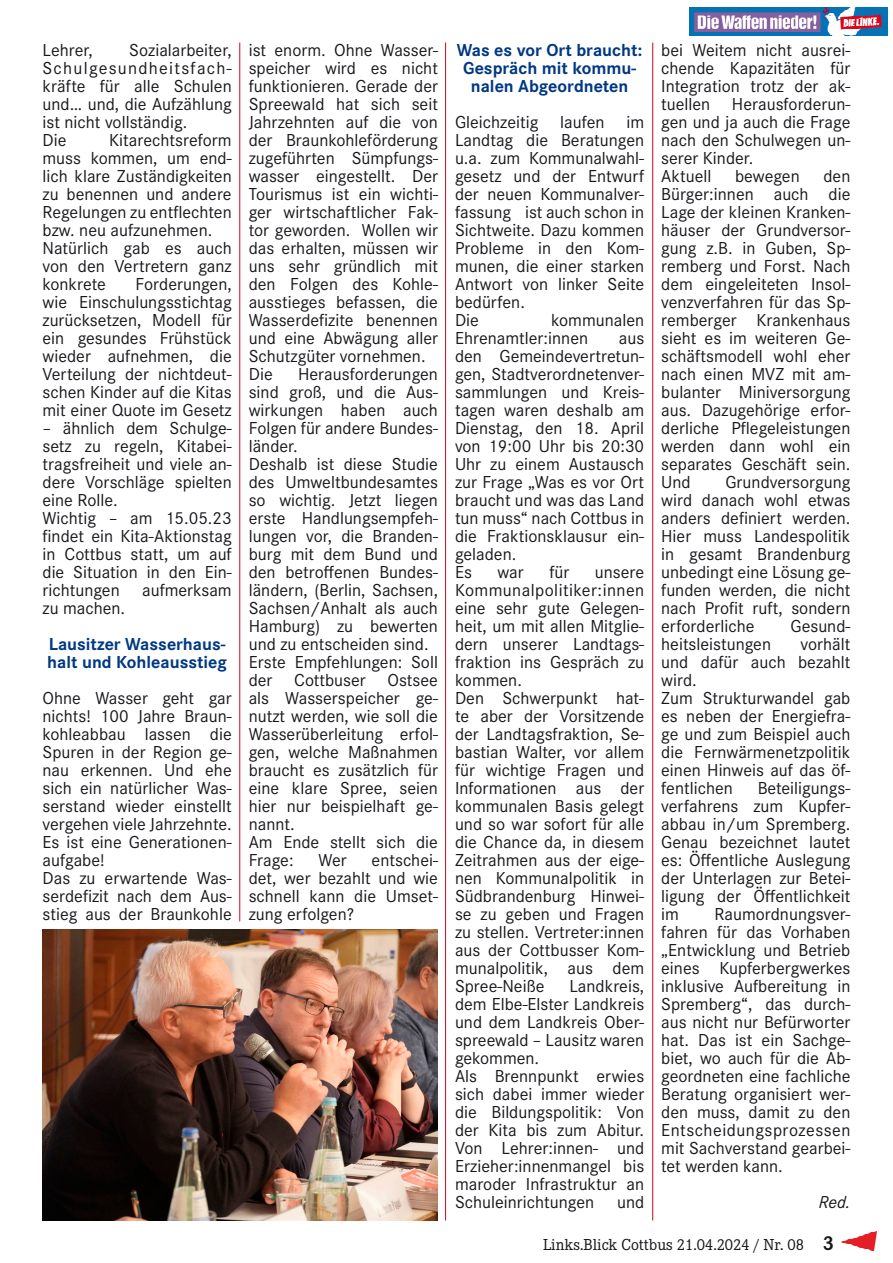
<style>
.page{position:relative;width:893px;height:1263px;background:#fff}
.page>*{position:absolute;margin:0;border:0;box-sizing:border-box;transform-origin:0 0}
.t1{font:700 21px "Corporate E";color:#1a171c}
.t2{font:18px/18px "Corporate S";color:#1a171c;text-align:justify}
.t3{font:700 18px/18px "Corporate S";color:#003883}
.t4{font:italic 18px "Corporate S";color:#1a171c}
.t5{font:16.5px "Corporate E";color:#1a171c}
</style>
<div class="page">
<img style="left:841px;top:1231px;width:36px;height:20px">
<img style="left:689px;top:7px;width:199px;height:29px">
<hr style="left:652px;top:43px;width:1px;height:1177px;background:#cd071e">
<hr style="left:239px;top:43px;width:1px;height:878px;background:#cd071e">
<hr style="left:445px;top:43px;width:1px;height:1177px;background:#cd071e">
<img style="left:43px;top:929px;width:395px;height:291px">
<p class="t2" style="left:43px;top:41px;width:191px;text-indent:87px">Sozialarbeiter, Schulgesundheitsfach&shy;kräfte für alle Schulen und… und, die Aufzählung ist nicht vollständig.</p>
<p class="t2" style="left:43px;top:131px;width:26px">Die</p>
<p class="t2" style="left:43px;top:41px;width:52px">Lehrer,</p>
<p class="t2" style="left:43px;top:131px;width:191px;text-indent:67px">Kitarechtsreform muss kommen, um end&shy;lich klare Zuständigkeiten zu benennen und andere Regelungen zu entflechten bzw. neu aufzunehmen.</p>
<p class="t2" style="left:43px;top:239px;width:191px">Natürlich gab es auch von den Vertretern ganz konkrete</p>
<p class="t2" style="left:43px;top:275px;width:191px;text-indent:93px">Forderungen, wie Einschulungsstichtag zurücksetzen, Modell für ein gesundes Frühstück wieder aufnehmen, die Verteilung der nichtdeut&shy;schen Kinder auf die Kitas mit einer Quote im Gesetz</p>
<p class="t2" style="left:43px;top:419px;width:191px">– ähnlich dem Schulge&shy;setz zu regeln, Kitabei&shy;tragsfreiheit und viele an&shy;dere Vorschläge spielten eine Rolle.</p>
<p class="t2" style="left:43px;top:509px;width:191px">Wichtig – am 15.05.23 findet ein Kita-Aktionstag in Cottbus statt, um auf die Situation in den Ein&shy;richtungen aufmerksam zu machen.</p>
<p class="t3" style="left:47px;top:636px;width:181px">Lausitzer Wasserhaus&shy;halt und Kohleausstieg</p>
<p class="t2" style="left:43px;top:689px;width:191px">Ohne Wasser geht gar nichts! 100 Jahre Braun&shy;kohleabbau lassen die Spuren in der Region ge&shy;nau erkennen. Und ehe sich ein natürlicher Was&shy;serstand wieder einstellt vergehen viele Jahrzehnte.<br>Es ist eine Generationen&shy;aufgabe!</p>
<p class="t2" style="left:43px;top:869px;width:191px">Das zu erwartende Was&shy;serdefizit nach dem Aus&shy;stieg aus der Braunkohle</p>
<p class="t2" style="left:249px;top:41px;width:191px">ist enorm. Ohne Wasser&shy;speicher wird es nicht funktionieren. Gerade der Spreewald hat sich seit Jahrzehnten auf die von der Braunkohleförderung zugeführten Sümpfungs&shy;wasser eingestellt. Der Tourismus ist ein wichti&shy;ger wirtschaftlicher Fak&shy;tor geworden. Wollen wir das erhalten, müssen wir uns sehr gründlich mit den Folgen des Kohle&shy;ausstieges befassen, die Wasserdefizite benennen und eine Abwägung aller Schutzgüter vornehmen.</p>
<p class="t2" style="left:249px;top:365px;width:26px">Die</p>
<p class="t2" style="left:249px;top:365px;width:191px;text-indent:49px">Herausforderungen sind groß, und die Aus&shy;wirkungen haben auch Folgen für andere Bundes&shy;länder.</p>
<p class="t2" style="left:249px;top:455px;width:191px">Deshalb ist diese Studie des Umweltbundesamtes so wichtig. Jetzt liegen erste Handlungsempfeh&shy;lungen vor, die Branden&shy;burg mit dem Bund und den betroffenen Bundes&shy;ländern, (Berlin, Sachsen, Sachsen/Anhalt als auch Hamburg) zu bewerten und zu entscheiden sind.</p>
<p class="t2" style="left:249px;top:653px;width:191px">Erste Empfehlungen: Soll der Cottbuser Ostsee als Wasserspeicher ge&shy;nutzt werden, wie soll die Wasserüberleitung erfol&shy;gen, welche Maßnahmen braucht es zusätzlich für eine klare Spree, seien hier nur beispielhaft ge&shy;nannt.</p>
<p class="t2" style="left:249px;top:833px;width:191px">Am Ende stellt sich die<br>Frage:</p>
<p class="t2" style="left:249px;top:851px;width:191px;text-indent:123px">entschei&shy;det, wer bezahlt und wie schnell kann die Umset&shy;zung erfolgen?</p>
<p class="t2" style="left:318px;top:851px;width:30px">Wer</p>
<p class="t3" style="left:457px;top:42px;width:187px;text-align:center">Was es vor Ort braucht:<br>Gespräch mit kommu&shy;nalen Abgeordneten</p>
<p class="t2" style="left:455px;top:113px;width:191px">Gleichzeitig laufen im Landtag die Beratungen u.a. zum Kommunalwahl&shy;gesetz und der Entwurf der neuen Kommunalver&shy;fassung ist auch schon in Sichtweite. Dazu kommen Probleme in den Kom&shy;munen, die einer starken Antwort von linker Seite bedürfen.</p>
<p class="t2" style="left:455px;top:311px;width:26px">Die</p>
<p class="t2" style="left:455px;top:311px;width:191px;text-indent:96px">kommunalen<br>Ehrenamtler:innen</p>
<p class="t2" style="left:455px;top:329px;width:191px;text-indent:164px">aus den Gemeindevertretun&shy;gen, Stadtverordnetenver&shy;sammlungen und Kreis&shy;tagen waren deshalb am Dienstag, den 18. April von 19:00 Uhr bis 20:30<br>Uhr zu einem Austausch zur Frage „Was es vor Ort braucht und was das Land tun muss“ nach Cottbus in die Fraktionsklausur ein&shy;geladen.</p>
<p class="t2" style="left:455px;top:563px;width:18px">Es</p>
<p class="t2" style="left:497px;top:563px;width:28px">war</p>
<p class="t2" style="left:549px;top:563px;width:21px">für</p>
<p class="t2" style="left:455px;top:563px;width:191px;text-indent:140px">unsere Kommunalpolitiker:innen eine sehr gute Gelegen&shy;heit, um mit allen Mitglie&shy;dern unserer Landtags&shy;fraktion ins Gespräch zu kommen.</p>
<p class="t2" style="left:455px;top:689px;width:191px">Den Schwerpunkt hat&shy;te aber der Vorsitzende der Landtagsfraktion, Se&shy;bastian Walter, vor allem für wichtige Fragen und Informationen aus der kommunalen Basis gelegt und so war sofort für alle die Chance da, in diesem Zeitrahmen aus der eige&shy;nen Kommunalpolitik in Südbrandenburg Hinwei&shy;se zu geben und Fragen zu stellen. Vertreter:innen aus der Cottbusser Kom&shy;munalpolitik, aus dem Spree-Neiße</p>
<p class="t2" style="left:455px;top:977px;width:191px;text-indent:114px">Landkreis, dem Elbe-Elster Landkreis und dem Landkreis Ober&shy;spreewald – Lausitz waren gekommen.</p>
<p class="t2" style="left:455px;top:1067px;width:191px">Als Brennpunkt erwies sich dabei immer wieder die Bildungspolitik: Von der Kita bis zum Abitur.<br>Von Lehrer:innen- und Erzieher:innenmangel bis maroder Infrastruktur an Schuleinrichtungen</p>
<p class="t2" style="left:617px;top:1193px;width:29px">und</p>
<p class="t2" style="left:661px;top:41px;width:191px">bei Weitem nicht ausrei&shy;chende Kapazitäten für Integration trotz der ak&shy;tuellen Herausforderun&shy;gen und ja auch die Frage nach den Schulwegen un&shy;serer Kinder.</p>
<p class="t2" style="left:661px;top:167px;width:52px">Aktuell</p>
<p class="t2" style="left:735px;top:167px;width:66px">bewegen</p>
<p class="t2" style="left:661px;top:167px;width:191px;text-indent:162px">den Bürger:innen auch die Lage der kleinen Kranken&shy;häuser der Grundversor&shy;gung z.B. in Guben, Sp&shy;remberg und Forst. Nach dem eingeleiteten Insol&shy;venzverfahren für das Sp&shy;remberger Krankenhaus sieht es im weiteren Ge&shy;schäftsmodell wohl eher nach einen MVZ mit am&shy;bulanter Miniversorgung aus. Dazugehörige erfor&shy;derliche Pflegeleistungen werden dann wohl ein separates Geschäft sein.<br>Und</p>
<p class="t2" style="left:661px;top:473px;width:191px;text-indent:64px">Grundversorgung wird danach wohl etwas anders definiert werden.<br>Hier muss Landespolitik in gesamt Brandenburg unbedingt eine Lösung ge&shy;funden werden, die nicht nach Profit ruft, sondern erforderliche</p>
<p class="t2" style="left:790px;top:617px;width:61px">Gesund-</p>
<p class="t2" style="left:661px;top:635px;width:111px">heitsleistungen</p>
<p class="t2" style="left:661px;top:635px;width:191px;text-indent:139px">vorhält und dafür auch bezahlt wird.</p>
<p class="t2" style="left:661px;top:689px;width:191px">Zum Strukturwandel gab es neben der Energiefra&shy;ge und zum Beispiel auch die Fernwärmenetzpolitik einen Hinweis auf das öf&shy;fentlichen</p>
<p class="t2" style="left:661px;top:779px;width:191px;text-indent:96px">Beteiligungs&shy;verfahrens zum Kupfer&shy;abbau in/um Spremberg.<br>Genau bezeichnet lautet es: Öffentliche Auslegung der Unterlagen zur Betei&shy;ligung der Öffentlichkeit im</p>
<p class="t2" style="left:661px;top:905px;width:191px;text-indent:53px">Raumordnungsver&shy;fahren für das Vorhaben „Entwicklung und Betrieb eines Kupferbergwerkes inklusive Aufbereitung in Spremberg“, das durch&shy;aus nicht nur Befürworter hat. Das ist ein Sachge&shy;biet, wo auch für die Ab&shy;geordneten eine fachliche Beratung organisiert wer&shy;den muss, damit zu den Entscheidungsprozessen mit Sachverstand gearbei&shy;tet werden kann.</p>
<p class="t4" style="left:819px;top:1192px;width:33px">Red.</p>
<p class="t5" style="left:543px;top:1235px;width:263px">Links.Blick Cottbus 21.04.2024 / Nr. 08</p>
<p class="t1" style="left:823px;top:1231px;width:12px">3</p>
</div>
